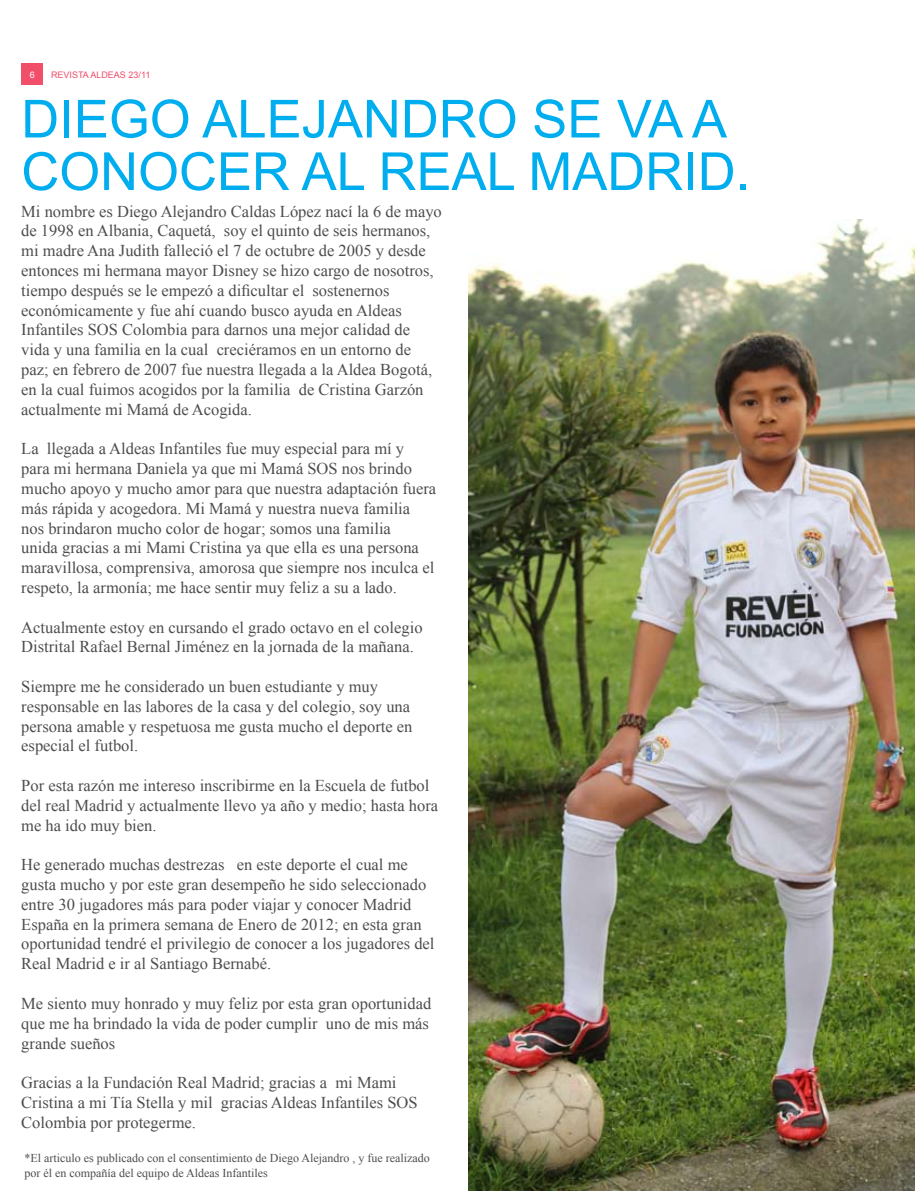
<style>
.page{position:relative;width:915px;height:1191px;background:#fff}
.page>*{position:absolute;margin:0;border:0;box-sizing:border-box;transform-origin:0 0}
.t1{font:52.5px "Arial";color:#00aeef}
.t2{font:16.5px/19.8px "Times New Roman";color:#4d4d4f}
.t3{font:12px/14.4px "Times New Roman";color:#4d4d4f}
.t4{font:9px "Arial";color:#f04e69}
.t5{font:9px "Arial";color:#fff}
</style>
<div class="page">
<img style="left:468px;top:220px;width:446px;height:970px">
<div style="left:21px;top:64px;width:22px;height:21px;background:#f04e69"></div>
<p class="t5" style="left:30px;top:69px;width:7px">6</p>
<p class="t4" style="left:51px;top:69px;width:101px">REVISTA ALDEAS 23/11</p>
<h1 class="t1" style="left:21px;top:90px;width:70px">DIEGO</h1>
<h1 class="t1" style="left:202px;top:90px;width:71px">ALEJANDRO</h1>
<h1 class="t1" style="left:532px;top:90px;width:190px">SEVAA</h1>
<h1 class="t1" style="left:21px;top:142px;width:39px">CONOCER</h1>
<h1 class="t1" style="left:301px;top:142px;width:147px">AL REAL</h1>
<h1 class="t1" style="left:528px;top:142px;width:77px">MADRID</h1>
<h1 class="t1" style="left:735px;top:142px;width:16px">.</h1>
<p class="t2" style="left:21px;top:201px;width:422px">Mi nombre es Diego Alejandro Caldas López nací la 6 de mayo de 1998 en Albania, Caquetá, soy el quinto de seis hermanos, mi madre Ana Judith falleció el 7 de octubre de 2005 y desde entonces mi hermana mayor Disney se hizo cargo de nosotros, tiempo después se le empezó a dificultar el sostenernos económicamente y fue ahí cuando busco ayuda en Aldeas Infantiles SOS Colombia para darnos una mejor calidad de vida y una familia en la cual creciéramos en un entorno de paz; en febrero de 2007 fue nuestra llegada a la Aldea Bogotá, en la cual fuimos acogidos por la familia de Cristina Garzón actualmente mi Mamá de Acogida.</p>
<p class="t2" style="left:21px;top:438px;width:416px">La llegada a Aldeas Infantiles fue muy especial para mí y para mi hermana Daniela ya que mi Mamá SOS nos brindo mucho apoyo y mucho amor para que nuestra adaptación fuera más rápida y acogedora. Mi Mamá y nuestra nueva familia nos brindaron mucho color de hogar; somos una familia<br>unida gracias a mi Mami Cristina ya que ella es una persona maravillosa, comprensiva, amorosa que siempre nos inculca el respeto, la armonía; me hace sentir muy feliz a su a lado.</p>
<p class="t2" style="left:21px;top:617px;width:402px">Actualmente estoy en cursando el grado octavo en el colegio<br>Distrital Rafael Bernal Jiménez en la jornada de la mañana.</p>
<p class="t2" style="left:21px;top:676px;width:392px">Siempre me he considerado un buen estudiante y muy responsable en las labores de la casa y del colegio, soy una persona amable y respetuosa me gusta mucho el deporte en especial el futbol.</p>
<p class="t2" style="left:21px;top:775px;width:418px">Por esta razón me intereso inscribirme en la Escuela de futbol del real Madrid y actualmente llevo ya año y medio; hasta hora me ha ido muy bien.</p>
<p class="t2" style="left:21px;top:854px;width:414px">He generado muchas destrezas en este deporte el cual me gusta mucho y por este gran desempeño he sido seleccionado entre 30 jugadores más para poder viajar y conocer Madrid España en la primera semana de Enero de 2012; en esta gran oportunidad tendré el privilegio de conocer a los jugadores del Real Madrid e ir al Santiago Bernabé.</p>
<p class="t2" style="left:21px;top:993px;width:411px">Me siento muy honrado y muy feliz por esta gran oportunidad que me ha brindado la vida de poder cumplir uno de mis más grande sueños</p>
<p class="t2" style="left:21px;top:1072px;width:398px">Gracias a la Fundación Real Madrid; gracias a mi Mami<br>Cristina a mi Tía Stella y mil gracias Aldeas Infantiles SOS<br>Colombia por protegerme.</p>
<p class="t3" style="left:24px;top:1150px;width:407px">*El articulo es publicado con el consentimiento de Diego Alejandro , y fue realizado por él en compañía del equipo de Aldeas Infantiles</p>
</div>
